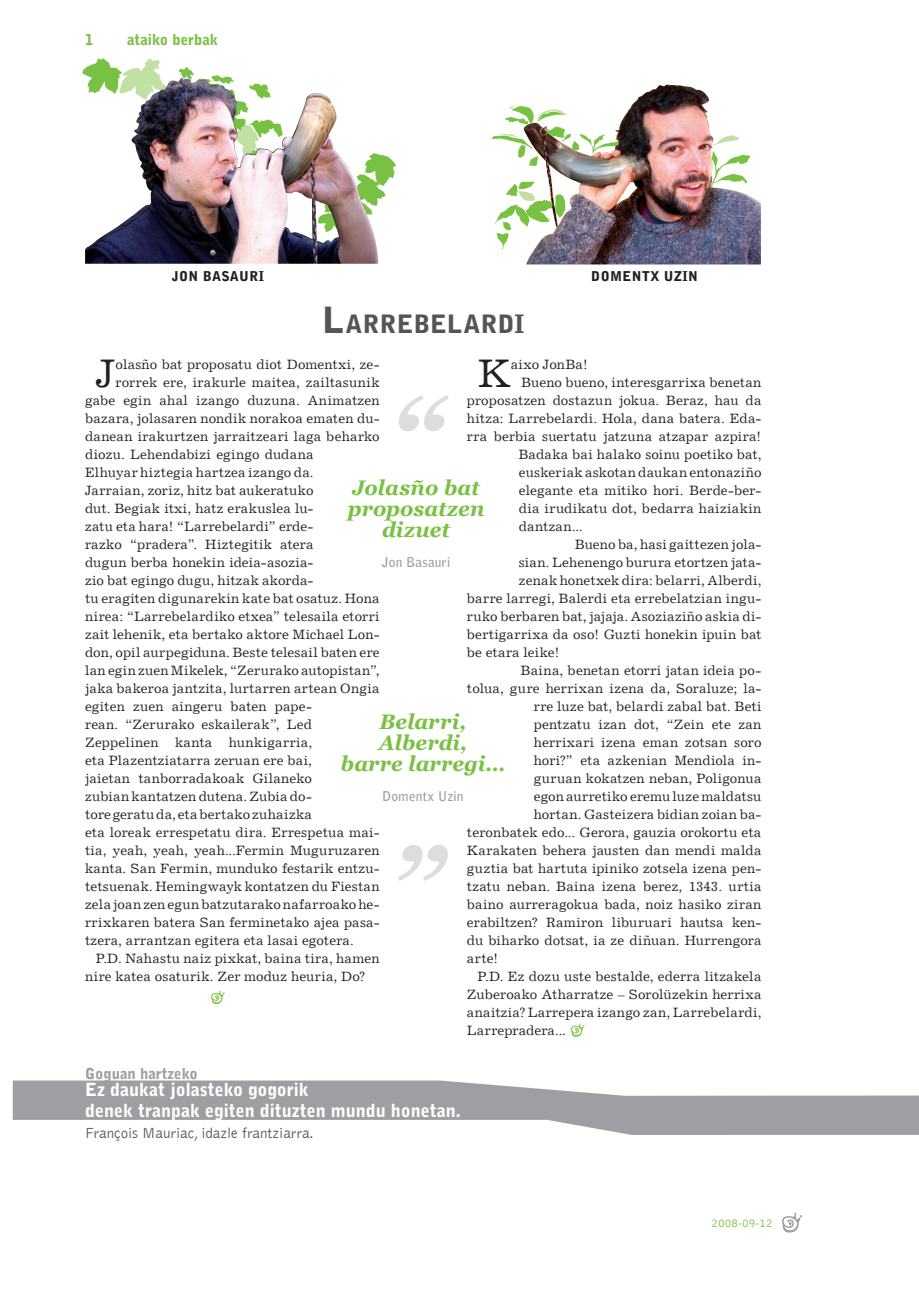
<style>
.page{position:relative;width:919px;height:1289px;background:#fff}
.page>*{position:absolute;margin:0;border:0;box-sizing:border-box;transform-origin:0 0}
.t1{font:39.75px "Excelsior LT";color:#231f20}
.t2{font:900 25.2px "Bell Gothic Std";letter-spacing:.005em;color:#545557}
.t3{font:italic 700 21px/21px "Georgia";color:#79c142;text-align:center}
.t4{font:900 18px/21px "Bell Gothic Std";color:#fff}
.t5{font:300 15px "Bell Gothic";color:#545557}
.t6{font:900 15px "Bell Gothic";color:#9d9fa2}
.t7{font:900 15px "Bell Gothic Std";color:#79c142}
.t8{font:13.5px "Excelsior LT";letter-spacing:.015em;color:#231f20}
.t9{font:700 13.5px "Bell Gothic Std";letter-spacing:.01em;color:#9d9fa2}
.t10{font:900 13.5px "Bell Gothic Std";letter-spacing:.025em;color:#231f20}
.t11{font:300 12px "Bell Gothic";color:#79c142}
.s1{font-size:36px}
</style>
<div class="page">
<svg style="left:781px;top:1212px;width:21px;height:21px"></svg>
<svg style="left:13px;top:1080px;width:905px;height:54px;fill:#9d9fa2"></svg>
<svg style="left:399px;top:395px;width:50px;height:36px"></svg>
<svg style="left:211px;top:990px;width:14px;height:14px"></svg>
<svg style="left:571px;top:1023px;width:13px;height:14px"></svg>
<svg style="left:398px;top:845px;width:50px;height:35px"></svg>
<svg style="left:82px;top:58px;width:79px;height:20px"></svg>
<svg style="left:178px;top:67px;width:53px;height:11px"></svg>
<svg style="left:378px;top:154px;width:18px;height:45px"></svg>
<img style="left:85px;top:78px;width:293px;height:186px">
<img style="left:526px;top:84px;width:234px;height:180px">
<img style="left:491px;top:106px;width:127px;height:60px">
<svg style="left:710px;top:151px;width:40px;height:36px"></svg>
<svg style="left:713px;top:135px;width:26px;height:10px"></svg>
<svg style="left:494px;top:181px;width:71px;height:68px"></svg>
<p class="t7" style="left:85px;top:30px;width:10px">1</p>
<p class="t7" style="left:127px;top:30px;width:93px">ataiko berbak</p>
<p class="t10" style="left:172px;top:269px;width:93px">JON BASAURI</p>
<p class="t10" style="left:591px;top:269px;width:108px">DOMENTX UZIN</p>
<h2 class="t2" style="left:322px;top:309px;width:203px"><span class="s1">L</span>ARREBELARDI</h2>
<h1 class="t1" style="left:96px;top:350px;width:21px">J</h1>
<p class="t8" style="left:116px;top:356px;width:265px">olasño bat proposatu diot Domentxi, ze-</p>
<h1 class="t1" style="left:477px;top:350px;width:35px">K</h1>
<p class="t8" style="left:510px;top:356px;width:79px">aixo JonBa!</p>
<p class="t8" style="left:116px;top:374px;width:265px">rorrek ere, irakurle maitea, zailtasunik</p>
<p class="t8" style="left:85px;top:392px;width:296px">gabe egin ahal izango duzuna. Animatzen</p>
<p class="t8" style="left:85px;top:410px;width:296px">bazara, jolasaren nondik norakoa ematen du-</p>
<p class="t8" style="left:85px;top:428px;width:296px">danean irakurtzen jarraitzeari laga beharko</p>
<p class="t8" style="left:85px;top:446px;width:230px">diozu. Lehendabizi egingo dudana</p>
<p class="t8" style="left:85px;top:464px;width:230px">Elhuyar hiztegia hartzea izango da.</p>
<p class="t8" style="left:85px;top:482px;width:230px">Jarraian, zoriz, hitz bat aukeratuko</p>
<p class="t8" style="left:85px;top:500px;width:230px">dut. Begiak itxi, hatz erakuslea lu-</p>
<p class="t8" style="left:85px;top:518px;width:230px">zatu eta hara! “Larrebelardi” erde-</p>
<p class="t8" style="left:85px;top:536px;width:230px">razko “pradera”. Hiztegitik atera</p>
<p class="t8" style="left:85px;top:554px;width:230px">dugun berba honekin ideia-asozia-</p>
<p class="t8" style="left:85px;top:572px;width:230px">zio bat egingo dugu, hitzak akorda-</p>
<p class="t8" style="left:85px;top:590px;width:296px">tu eragiten digunarekin kate bat osatuz. Hona</p>
<p class="t8" style="left:85px;top:608px;width:296px">nirea: “Larrebelardiko etxea” telesaila etorri</p>
<p class="t8" style="left:85px;top:626px;width:296px">zait lehenik, eta bertako aktore Michael Lon-</p>
<p class="t8" style="left:85px;top:644px;width:296px">don, opil aurpegiduna. Beste telesail baten ere</p>
<p class="t8" style="left:85px;top:662px;width:296px">lan egin zuen Mikelek, “Zerurako autopistan”,</p>
<p class="t8" style="left:85px;top:680px;width:296px">jaka bakeroa jantzita, lurtarren artean Ongia</p>
<p class="t8" style="left:85px;top:698px;width:228px">egiten zuen aingeru baten pape-</p>
<p class="t8" style="left:85px;top:716px;width:228px">rean. “Zerurako eskailerak”, Led</p>
<p class="t8" style="left:85px;top:734px;width:228px">Zeppelinen kanta hunkigarria,</p>
<p class="t8" style="left:85px;top:752px;width:228px">eta Plazentziatarra zeruan ere bai,</p>
<p class="t8" style="left:85px;top:770px;width:228px">jaietan tanborradakoak Gilaneko</p>
<p class="t8" style="left:85px;top:788px;width:228px">zubian kantatzen dutena. Zubia do-</p>
<p class="t8" style="left:85px;top:806px;width:228px">tore geratu da, eta bertako zuhaizka</p>
<p class="t8" style="left:85px;top:824px;width:296px">eta loreak errespetatu dira. Errespetua mai-</p>
<p class="t8" style="left:85px;top:842px;width:296px">tia, yeah, yeah, yeah...Fermin Muguruzaren</p>
<p class="t8" style="left:85px;top:860px;width:296px">kanta. San Fermin, munduko festarik entzu-</p>
<p class="t8" style="left:85px;top:878px;width:296px">tetsuenak. Hemingwayk kontatzen du Fiestan</p>
<p class="t8" style="left:85px;top:896px;width:296px">zela joan zen egun batzutarako nafarroako he-</p>
<p class="t8" style="left:85px;top:914px;width:296px">rrixkaren batera San ferminetako ajea pasa-</p>
<p class="t8" style="left:85px;top:932px;width:270px">tzera, arrantzan egitera eta lasai egotera.</p>
<p class="t8" style="left:96px;top:950px;width:285px">P.D. Nahastu naiz pixkat, baina tira, hamen</p>
<p class="t8" style="left:85px;top:968px;width:281px">nire katea osaturik. Zer moduz heuria, Do?</p>
<p class="t8" style="left:521px;top:374px;width:242px">Bueno bueno, interesgarrixa benetan</p>
<p class="t8" style="left:467px;top:392px;width:296px">proposatzen dostazun jokua. Beraz, hau da</p>
<p class="t8" style="left:467px;top:410px;width:296px">hitza: Larrebelardi. Hola, dana batera. Eda-</p>
<p class="t8" style="left:467px;top:428px;width:296px">rra berbia suertatu jatzuna atzapar azpira!</p>
<p class="t8" style="left:518px;top:446px;width:244px">Badaka bai halako soinu poetiko bat,</p>
<p class="t8" style="left:518px;top:464px;width:244px">euskeriak askotan daukan entonaziño</p>
<p class="t8" style="left:518px;top:482px;width:244px">elegante eta mitiko hori. Berde-ber-</p>
<p class="t8" style="left:518px;top:500px;width:244px">dia irudikatu dot, bedarra haiziakin</p>
<p class="t8" style="left:518px;top:518px;width:65px">dantzan...</p>
<p class="t8" style="left:575px;top:536px;width:188px">Bueno ba, hasi gaittezen jola-</p>
<p class="t8" style="left:518px;top:554px;width:244px">sian. Lehenengo burura etortzen jata-</p>
<p class="t8" style="left:518px;top:572px;width:244px">zenak honetxek dira: belarri, Alberdi,</p>
<p class="t8" style="left:467px;top:590px;width:296px">barre larregi, Balerdi eta errebelatzian ingu-</p>
<p class="t8" style="left:467px;top:608px;width:296px">ruko berbaren bat, jajaja. Asoziaziño askia di-</p>
<p class="t8" style="left:467px;top:626px;width:296px">bertigarrixa da oso! Guzti honekin ipuin bat</p>
<p class="t8" style="left:467px;top:644px;width:94px">be etara leike!</p>
<p class="t8" style="left:521px;top:662px;width:242px">Baina, benetan etorri jatan ideia po-</p>
<p class="t8" style="left:467px;top:680px;width:296px">tolua, gure herrixan izena da, Soraluze; la-</p>
<p class="t8" style="left:533px;top:698px;width:229px">rre luze bat, belardi zabal bat. Beti</p>
<p class="t8" style="left:533px;top:716px;width:229px">pentzatu izan dot, “Zein ete zan</p>
<p class="t8" style="left:533px;top:734px;width:229px">herrixari izena eman zotsan soro</p>
<p class="t8" style="left:533px;top:752px;width:229px">hori?” eta azkenian Mendiola in-</p>
<p class="t8" style="left:533px;top:770px;width:229px">guruan kokatzen neban, Poligonua</p>
<p class="t8" style="left:533px;top:788px;width:229px">egon aurretiko eremu luze maldatsu</p>
<p class="t8" style="left:533px;top:806px;width:229px">hortan. Gasteizera bidian zoian ba-</p>
<p class="t8" style="left:467px;top:824px;width:296px">teronbatek edo... Gerora, gauzia orokortu eta</p>
<p class="t8" style="left:467px;top:842px;width:296px">Karakaten behera jausten dan mendi malda</p>
<p class="t8" style="left:467px;top:860px;width:296px">guztia bat hartuta ipiniko zotsela izena pen-</p>
<p class="t8" style="left:467px;top:878px;width:296px">tzatu neban. Baina izena berez, 1343. urtia</p>
<p class="t8" style="left:467px;top:896px;width:296px">baino aurreragokua bada, noiz hasiko ziran</p>
<p class="t8" style="left:467px;top:914px;width:296px">erabiltzen? Ramiron liburuari hautsa ken-</p>
<p class="t8" style="left:467px;top:932px;width:296px">du biharko dotsat, ia ze diñuan. Hurrengora</p>
<p class="t8" style="left:467px;top:950px;width:33px">arte!</p>
<p class="t8" style="left:477px;top:968px;width:285px">P.D. Ez dozu uste bestalde, ederra litzakela</p>
<p class="t8" style="left:467px;top:986px;width:296px">Zuberoako Atharratze – Sorolüzekin herrixa</p>
<p class="t8" style="left:467px;top:1004px;width:296px">anaitzia? Larrepera izango zan, Larrebelardi,</p>
<p class="t8" style="left:467px;top:1022px;width:101px">Larrepradera...</p>
<h3 class="t3" style="left:348px;top:477px;width:138px">Jolasño bat proposatzen dizuet</h3>
<p class="t9" style="left:382px;top:554px;width:70px">Jon Basauri</p>
<h3 class="t3" style="left:340px;top:711px;width:166px">Belarri,<br>Alberdi,<br>barre larregi…</h3>
<p class="t9" style="left:382px;top:788px;width:83px">Domentx Uzin</p>
<p class="t6" style="left:85px;top:1064px;width:114px">Goguan hartzeko</p>
<h3 class="t4" style="left:85px;top:1078px;width:377px">Ez daukat jolasteko gogorik<br>denek tranpak egiten dituzten mundu honetan.</h3>
<p class="t5" style="left:85px;top:1124px;width:230px">François Mauriac, idazle frantziarra.</p>
<p class="t11" style="left:711px;top:1216px;width:63px">2008-09-12</p>
</div>
